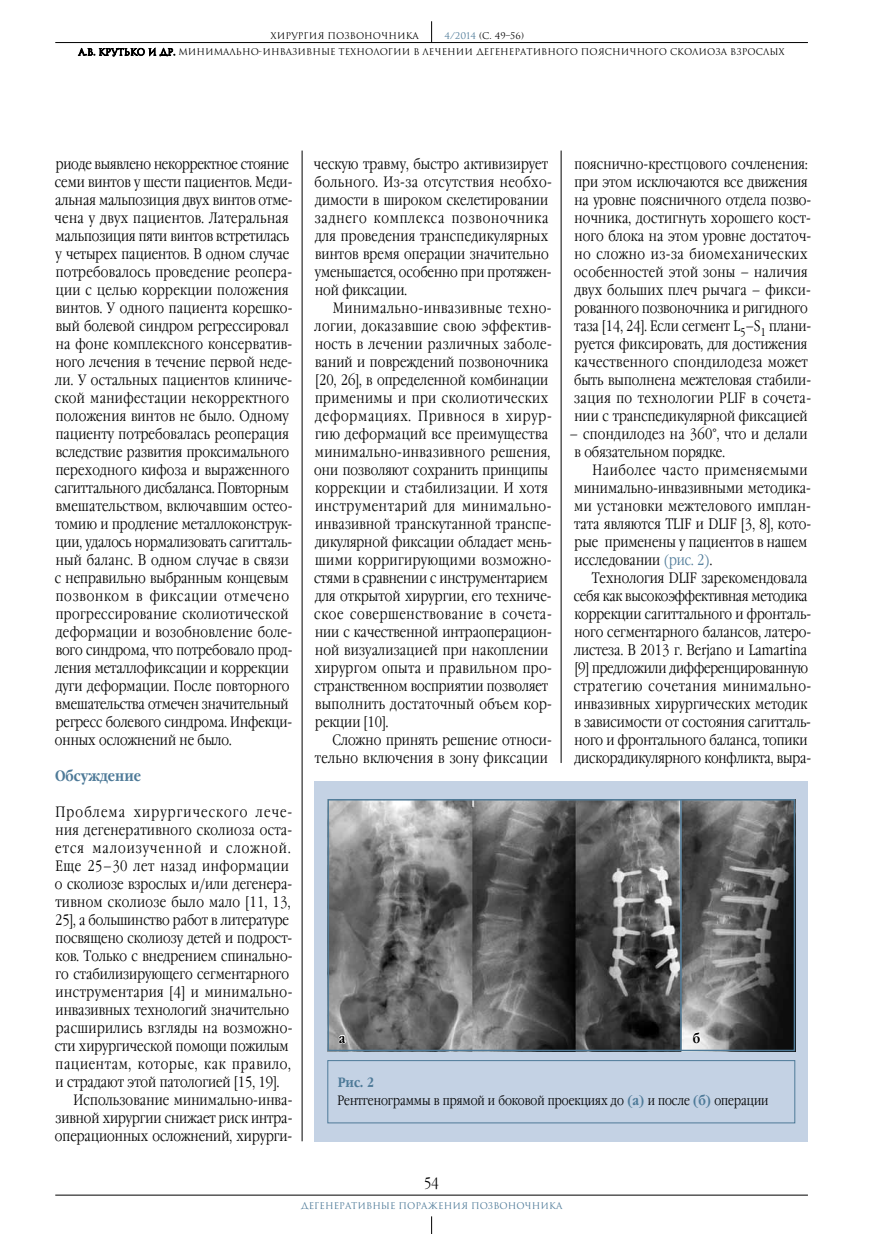
<style>
.page{position:relative;width:893px;height:1234px;background:#fff}
.page>*{position:absolute;margin:0;border:0;box-sizing:border-box;transform-origin:0 0}
.t1{font:300 15px/18px "Garamond Narrow C";letter-spacing:.005em;color:#000}
.t2{font:300 15px "Garamond Narrow C";letter-spacing:.025em;color:#000}
.t3{font:300 15px "Garamond Narrow C";letter-spacing:.035em;color:#000}
.t4{font:300 15px "Garamond Narrow C";letter-spacing:.045em;color:#000}
.t5{font:300 15px "Garamond Narrow C";letter-spacing:.075em;color:#000}
.t6{font:300 15px "Garamond Narrow C";letter-spacing:.07em;color:#000}
.t7{font:700 15px "Garamond Narrow C";color:#4e7a98}
.t8{font:300 13.5px/18px "Garamond Narrow C";color:#000}
.t9{font:700 13.5px "Garamond Narrow C";color:#000}
.t10{font:9px/15.9px "Romul";color:#000}
.t11{font:9px "Romul";color:#4e7a98}
.s1{color:#4e7a98}
.s2{font-weight:700;color:#4e7a98}
</style>
<div class="page">
<hr style="left:55px;top:1194px;width:753px;height:1px;background:#000">
<svg style="left:431px;top:1216px;width:1px;height:17px"></svg>
<hr style="left:55px;top:42px;width:753px;height:1px;background:#000">
<svg style="left:431px;top:21px;width:1px;height:21px"></svg>
<svg style="left:78px;top:48px;width:97px;height:9px"></svg>
<hr style="left:302px;top:150px;width:1px;height:990px;background:#000">
<hr style="left:561px;top:150px;width:1px;height:612px;background:#000">
<div style="left:315px;top:780px;width:493px;height:360px;background:#c4d2e4"></div>
<div style="left:327px;top:1059px;width:468px;height:63px;border:1px solid #4e7a98"></div>
<img style="left:330px;top:801px;width:462px;height:246px">
<div style="left:327px;top:798px;width:468px;height:252px;border:2px solid #4e7a98"></div>
<svg style="left:337px;top:1029px;width:11px;height:15px"></svg>
<svg style="left:691px;top:1005px;width:10px;height:39px"></svg>
<hr style="left:680px;top:799px;width:2px;height:251px;background:#4e7a98">
<p class="t10" style="left:444px;top:28px;width:81px"><span class="s1">4/2014</span> (С. 49–56)</p>
<p class="t10" style="left:79px;top:28px;width:708px;text-indent:192px">ХИРУРГИЯ ПОЗВОНОЧНИКА<br>А.В. Крутько и др. Минимально-инвазивные технологии в лечении дегенеративного поясничного сколиоза взрослых</p>
<p class="t1" style="left:55px;top:155px;width:240px">риоде выявлено некорректное стояние семи винтов у шести пациентов. Меди&shy;альная мальпозиция двух винтов отме&shy;чена у двух пациентов. Латеральная мальпозиция пяти винтов встретилась у четырех пациентов. В одном случае потребовалось проведение реопера&shy;ции с целью коррекции положения винтов. У одного пациента корешко&shy;вый болевой синдром регрессировал на фоне комплексного консерватив&shy;ного лечения в течение первой неде&shy;ли. У остальных пациентов клиниче&shy;ской манифестации некорректного положения винтов не было. Одному пациенту потребовалась реоперация вследствие развития проксимального переходного кифоза и выраженного сагиттального дисбаланса. Повторным вмешательством, включавшим остео&shy;томию и продление металлоконструк&shy;ции, удалось нормализовать сагитталь&shy;ный баланс. В одном случае в связи с неправильно выбранным концевым позвонком в фиксации отмечено прогрессирование сколиотической деформации и возобновление боле&shy;вого синдрома, что потребовало прод&shy;ления металлофиксации и коррекции дуги деформации. После повторного вмешательства отмечен значительный регресс болевого синдрома. Инфекци&shy;онных осложнений не было.</p>
<p class="t7" style="left:55px;top:767px;width:87px">Обсуждение</p>
<p class="t5" style="left:56px;top:803px;width:238px">Проблема хирургического лече-</p>
<p class="t1" style="left:56px;top:821px;width:238px">ния дегенеративного сколиоза оста-</p>
<p class="t6" style="left:55px;top:839px;width:237px">ется малоизученной и сложной.</p>
<p class="t3" style="left:56px;top:857px;width:235px">Еще 25–30 лет назад информации</p>
<p class="t1" style="left:55px;top:875px;width:239px">о сколиозе взрослых и/или дегенера-</p>
<p class="t2" style="left:55px;top:893px;width:237px">тивном сколиозе было мало [11, 13,</p>
<p class="t1" style="left:55px;top:911px;width:235px">25], а большинство работ в литературе</p>
<p class="t1" style="left:56px;top:929px;width:238px">посвящено сколиозу детей и подрост-</p>
<p class="t1" style="left:56px;top:947px;width:238px">ков. Только с внедрением спинально-</p>
<p class="t1" style="left:56px;top:965px;width:235px">го стабилизирующего сегментарного</p>
<p class="t3" style="left:56px;top:983px;width:238px">инструментария [4] и минимально-</p>
<p class="t1" style="left:56px;top:1001px;width:235px">инвазивных технологий значительно</p>
<p class="t2" style="left:56px;top:1019px;width:238px">расширились взгляды на возможно-</p>
<p class="t1" style="left:55px;top:1037px;width:235px">сти хирургической помощи пожилым</p>
<p class="t4" style="left:56px;top:1055px;width:237px">пациентам, которые, как правило,</p>
<p class="t1" style="left:56px;top:1073px;width:225px">и страдают этой патологией [15, 19].</p>
<p class="t1" style="left:74px;top:1091px;width:220px">Использование минимально-инва-</p>
<p class="t1" style="left:55px;top:1109px;width:238px">зивной хирургии снижает риск интра-</p>
<p class="t1" style="left:55px;top:1127px;width:239px">операционных осложнений, хирурги-</p>
<p class="t1" style="left:314px;top:155px;width:239px">ческую травму, быстро активизирует больного. Из-за отсутствия необхо&shy;димости в широком скелетировании заднего комплекса позвоночника для проведения транспедикулярных винтов время операции значительно уменьшается, особенно при протяжен&shy;ной фиксации.</p>
<p class="t1" style="left:314px;top:299px;width:239px;text-indent:18px">Минимально-инвазивные техно&shy;логии, доказавшие свою эффектив&shy;ность в лечении различных заболе&shy;ваний и повреждений позвоночника [20, 26], в определенной комбинации применимы и при сколиотических деформациях. Привнося в хирур&shy;гию деформаций все преимущества минимально-инвазивного решения, они позволяют сохранить принципы коррекции и стабилизации. И хотя инструментарий для минимально&shy;инвазивной транскутанной транспе&shy;дикулярной фиксации обладает мень&shy;шими корригирующими возможно&shy;стями в сравнении с инструментарием для открытой хирургии, его техниче&shy;ское совершенствование в сочета&shy;нии с качественной интраоперацион&shy;ной визуализацией при накоплении хирургом опыта и правильном про&shy;странственном восприятии позволяет выполнить достаточный объем кор&shy;рекции [10].</p>
<p class="t1" style="left:315px;top:731px;width:239px;text-align:right">Сложно принять решение относи&shy;тельно включения в зону фиксации</p>
<p class="t1" style="left:574px;top:155px;width:239px">пояснично-крестцового сочленения: при этом исключаются все движения на уровне поясничного отдела позво&shy;ночника, достигнуть хорошего кост&shy;ного блока на этом уровне достаточ&shy;но сложно из-за биомеханических особенностей этой зоны – наличия двух больших плеч рычага – фикси&shy;рованного позвоночника и ригидного таза [14, 24]. Если сегмент L<sub>5</sub>–S<sub>1</sub> плани&shy;руется фиксировать, для достижения качественного спондилодеза может быть выполнена межтеловая стабили&shy;зация по технологии PLIF в сочета&shy;нии с транспедикулярной фиксацией</p>
<p class="t1" style="left:574px;top:425px;width:235px;text-indent:-5px">– спондилодез на 360°, что и делали в обязательном порядке.</p>
<p class="t1" style="left:574px;top:461px;width:239px;text-indent:18px">Наиболее часто применяемыми минимально-инвазивными методика&shy;ми установки межтелового имплан&shy;тата являются TLIF и DLIF [3, 8], кото&shy;рые применены у пациентов в нашем исследовании <span class="s1">(рис. 2)</span>.</p>
<p class="t1" style="left:574px;top:569px;width:239px;text-indent:18px">Технология DLIF зарекомендовала себя как высокоэффективная методика коррекции сагиттального и фронталь&shy;ного сегментарного балансов, латеро&shy;листеза. В 2013 г. Berjano и Lamartina [9] предложили дифференцированную стратегию сочетания минимально&shy;инвазивных хирургических методик в зависимости от состояния сагитталь&shy;ного и фронтального баланса, топики дискорадикулярного конфликта, выра-</p>
<p class="t9" style="left:339px;top:1030px;width:8px">а</p>
<p class="t9" style="left:693px;top:1030px;width:9px">б</p>
<p class="t8" style="left:338px;top:1073px;width:432px"><span class="s2">Рис. 2<br></span>Рентгенограммы в прямой и боковой проекциях до <span class="s2">(а)</span> и после <span class="s2">(б)</span> операции</p>
<p class="t1" style="left:424px;top:1173px;width:16px">54</p>
<p class="t11" style="left:301px;top:1200px;width:263px">Дегенеративные поражения позвоночника</p>
</div>
